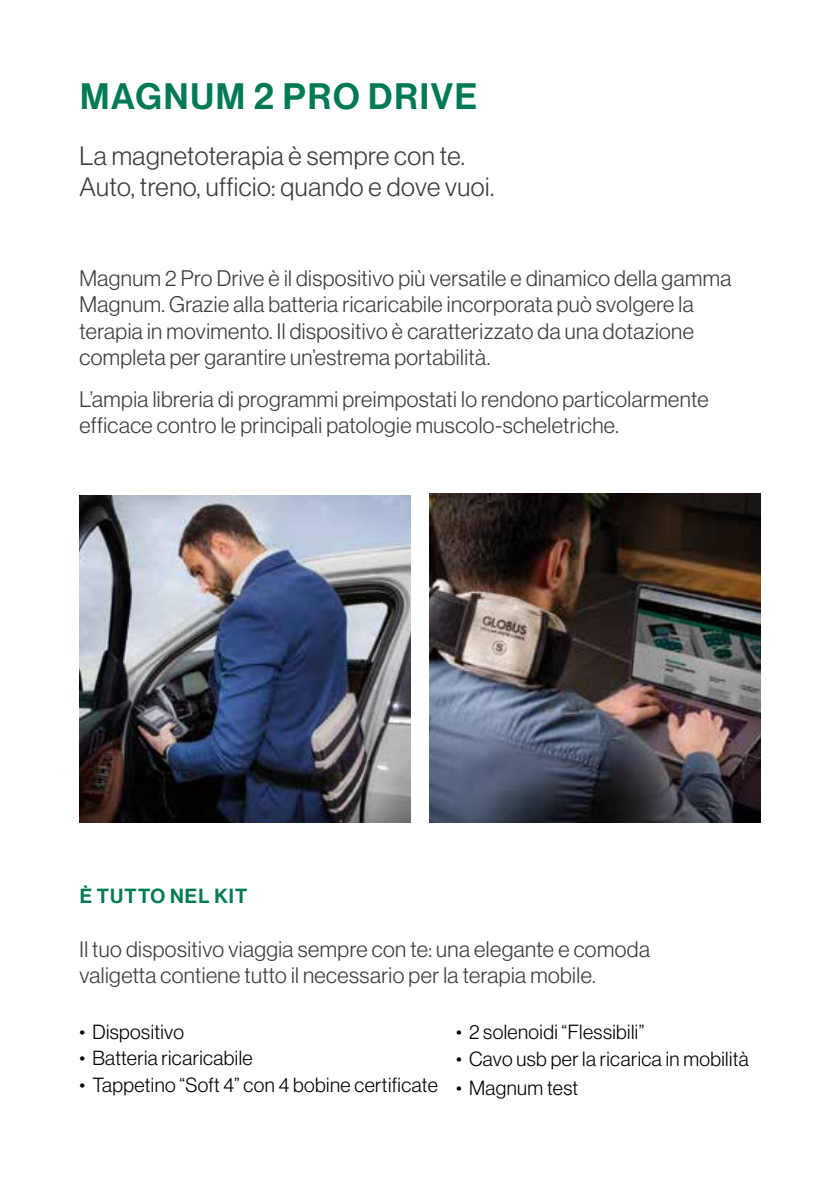
<style>
.page{position:relative;width:840px;height:1191px;background:#fff}
.page>*{position:absolute;margin:0;border:0;box-sizing:border-box;transform-origin:0 0}
.t1{font:36px "Neue Haas Display Mediu";letter-spacing:.05em;color:#007a54}
.t2{font:300 26px/31.2px "Neue Haas Display";letter-spacing:.02em;color:#3c3c3b}
.t3{font:300 22px/26.4px "Neue Haas Display";letter-spacing:.02em;color:#3c3c3b}
.t4{font:300 20px "Neue Haas Display";letter-spacing:.02em;color:#000}
.t5{font:20px "Neue Haas Display Mediu";letter-spacing:.05em;color:#007a54}
</style>
<div class="page">
<img style="left:79px;top:495px;width:331px;height:327px">
<img style="left:429px;top:494px;width:331px;height:328px">
<h1 class="t1" style="left:80px;top:75px;width:398px">MAGNUM 2 PRO DRIVE</h1>
<p class="t2" style="left:79px;top:140px;width:416px">La magnetoterapia è sempre con te.<br>Auto, treno, ufficio: quando e dove vuoi.</p>
<p class="t3" style="left:79px;top:265px;width:653px">Magnum 2 Pro Drive è il dispositivo più versatile e dinamico della gamma Magnum. Grazie alla batteria ricaricabile incorporata può svolgere la terapia in movimento. Il dispositivo è caratterizzato da una dotazione completa per garantire un’estrema portabilità.</p>
<p class="t3" style="left:79px;top:386px;width:630px">L’ampia libreria di programmi preimpostati lo rendono particolarmente efficace contro le principali patologie muscolo-scheletriche.</p>
<p class="t5" style="left:80px;top:884px;width:169px">È TUTTO NEL KIT</p>
<p class="t3" style="left:79px;top:936px;width:571px">Il tuo dispositivo viaggia sempre con te: una elegante e comoda valigetta contiene tutto il necessario per la terapia mobile.</p>
<p class="t4" style="left:79px;top:1020px;width:106px">• Dispositivo</p>
<p class="t4" style="left:79px;top:1047px;width:175px">• Batteria ricaricabile</p>
<p class="t4" style="left:79px;top:1074px;width:360px">• Tappetino “Soft 4” con 4 bobine certificate</p>
<p class="t4" style="left:456px;top:1020px;width:190px">• 2 solenoidi “Flessibili”</p>
<p class="t4" style="left:456px;top:1047px;width:294px">• Cavo usb per la ricarica in mobilità</p>
<p class="t4" style="left:456px;top:1076px;width:124px">• Magnum test</p>
</div>
